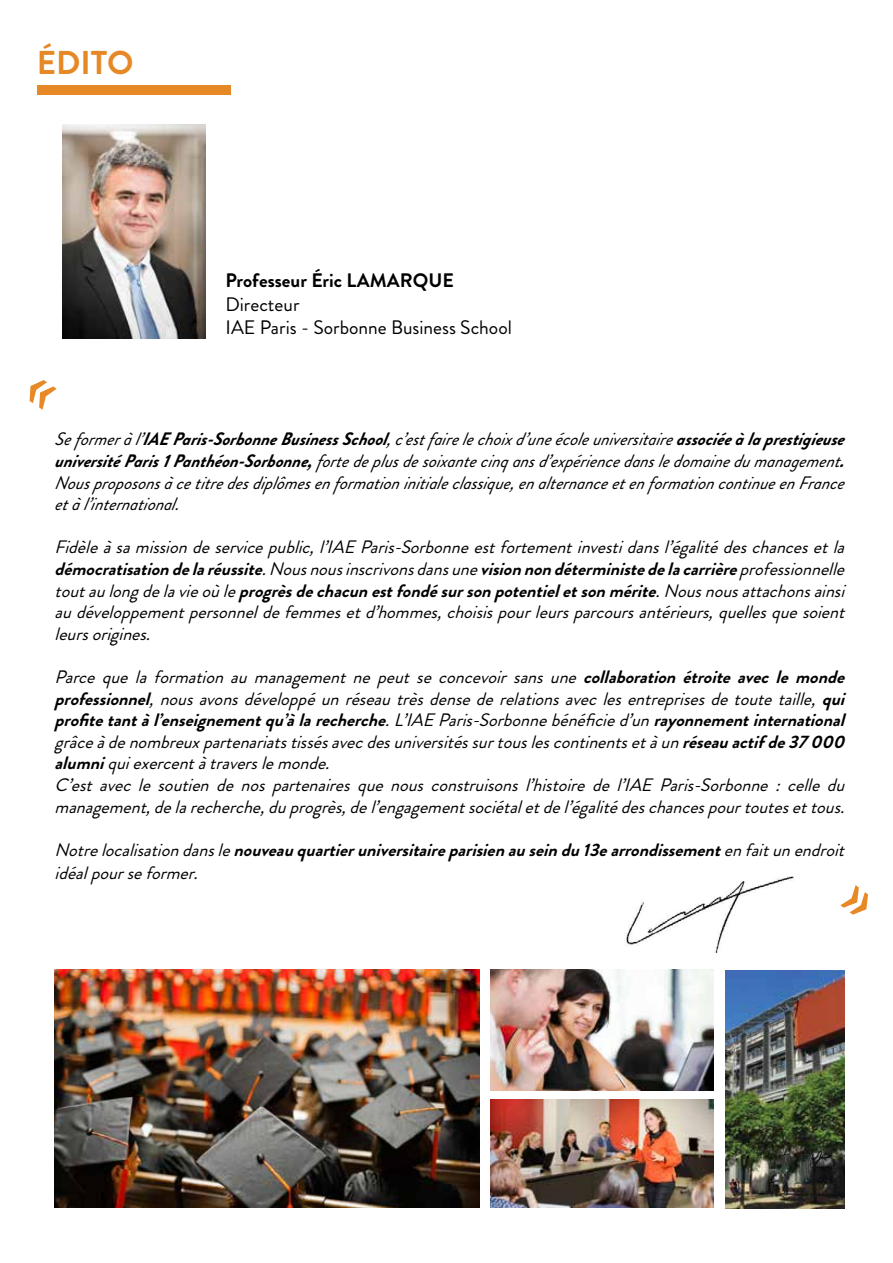
<style>
.page{position:relative;width:893px;height:1263px;background:#fff}
.page>*{position:absolute;margin:0;border:0;box-sizing:border-box;transform-origin:0 0}
.t1{font:700 33px "Brandon Grotesque";color:#e58825}
.t2{font:19.5px/23.4px "Brandon Grotesque";color:#000}
.t3{font:700 19.5px "Brandon Grotesque";color:#000}
.t4{font:italic 18px/21.6px "Brandon Grotesque";color:#000;text-align:justify}
.t5{font:italic 18px/21.6px "Brandon Grotesque";color:#000;text-align:justify}
.t6{font:italic 700 18px/23.4px "Brandon Grotesque";color:#000}
.s1{font-weight:700}
.s2{font-weight:400}
</style>
<div class="page">
<div style="left:37px;top:85px;width:194px;height:10px;background:#e58825"></div>
<img style="left:63px;top:124px;width:143px;height:215px">
<img style="left:725px;top:971px;width:119px;height:238px">
<img style="left:491px;top:969px;width:222px;height:122px">
<img style="left:491px;top:1100px;width:222px;height:107px">
<img style="left:55px;top:969px;width:424px;height:238px">
<img style="left:625px;top:876px;width:169px;height:76px">
<h1 class="t1" style="left:37px;top:40px;width:98px">ÉDITO</h1>
<p class="t3" style="left:226px;top:267px;width:230px">Professeur Éric LAMARQUE</p>
<p class="t2" style="left:226px;top:292px;width:288px">Directeur<br>IAE Paris - Sorbonne Business School</p>
<p class="t5" style="left:55px;top:429px;width:798px">Seformeràl’<span class="s1">IAEParis-SorbonneBusinessSchool</span>,c’estfairelechoixd’uneécoleuniversitaire<span class="s1">associéeàlaprestigieuse universitéParis1Panthéon-Sorbonne,</span>fortedeplusdesoixantecinqansd’expériencedansledomainedumanagement<span class="s1">.<br></span>Nousproposonsàcetitredesdiplômesenformationinitialeclassique,enalternanceetenformationcontinueenFrance etàl’international.</p>
<p class="t4" style="left:55px;top:537px;width:798px">Fidèleàsamissiondeservicepublic,l’IAEParis-Sorbonneestfortementinvestidansl’égalitédeschancesetla <span class="s1">démocratisationdelaréussite</span>.Nousnousinscrivonsdansune<span class="s1">visionnondéterministedelacarrière</span>professionnelle toutaulongdelavieoùle<span class="s1">progrèsdechacunestfondésursonpotentieletsonmérite</span>.Nousnousattachonsainsi audéveloppementpersonneldefemmesetd’hommes,choisispourleursparcoursantérieurs,quellesquesoient leursorigines.</p>
<p class="t4" style="left:55px;top:666px;width:798px;text-align:left">Parcequelaformationaumanagementnepeutseconcevoirsansune<span class="s1">collaborationétroiteaveclemonde professionnel</span>,nousavonsdéveloppéunréseautrèsdensederelationsaveclesentreprisesdetoutetaille,<span class="s1">qui profitetantàl’enseignementqu’àlarecherche</span>.L’IAEParis-Sorbonnebénéficied’un<span class="s1">rayonnementinternational </span>grâceàdenombreuxpartenariatstissésavecdesuniversitéssurtouslescontinentsetàun<span class="s1">réseauactifde37000 alumni</span>quiexercentàtraverslemonde.<br>C’estaveclesoutiendenospartenairesquenousconstruisonsl’histoiredel’IAEParis-Sorbonne:celledu management,delarecherche,duprogrès,del’engagementsociétaletdel’égalitédeschancespourtoutesettous.</p>
<p class="t6" style="left:55px;top:838px;width:798px"><span class="s2">Notrelocalisationdansle</span>nouveauquartieruniversitaireparisienauseindu13earrondissement<span class="s2">enfaitunendroit idéalpourseformer.</span></p>
</div>
